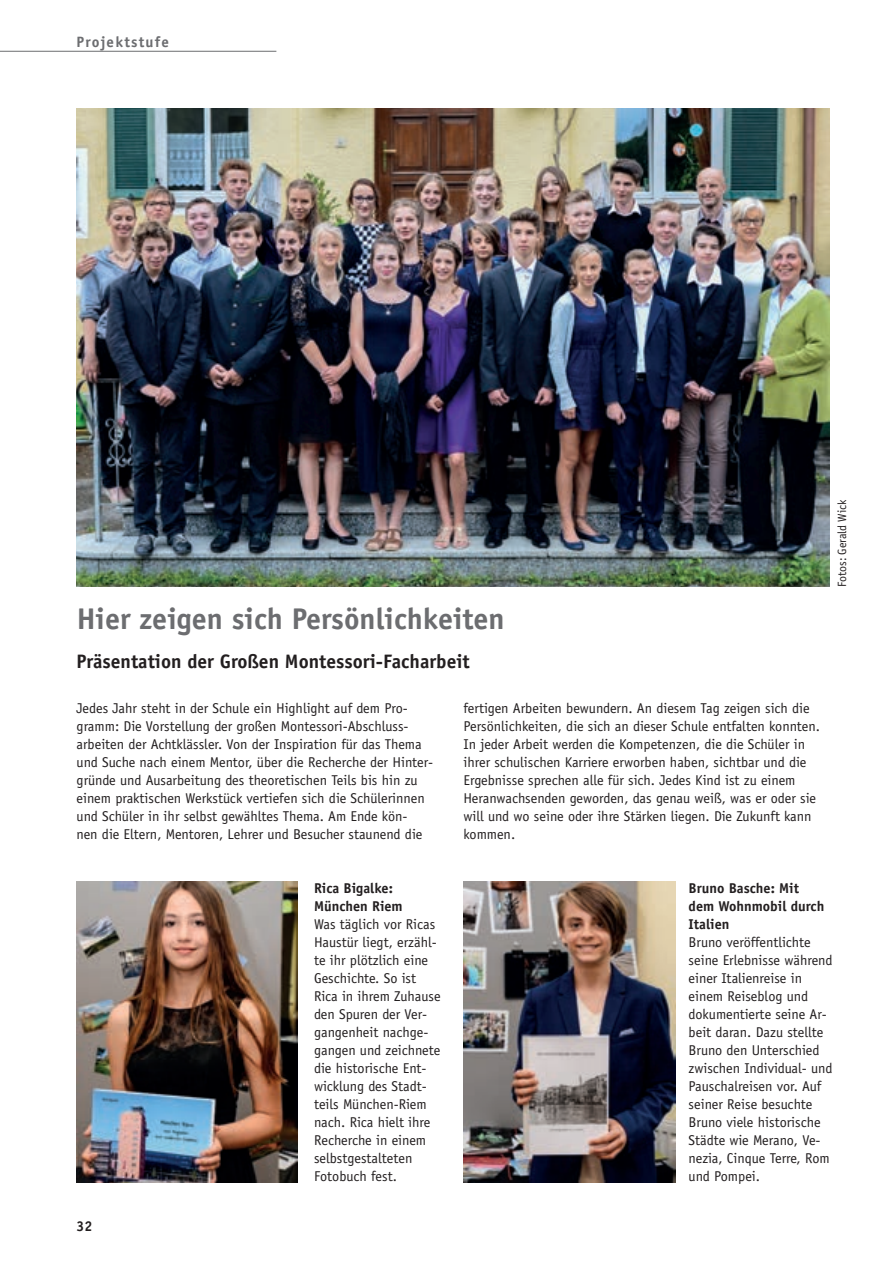
<style>
.page{position:relative;width:893px;height:1263px;background:#fff}
.page>*{position:absolute;margin:0;border:0;box-sizing:border-box;transform-origin:0 0}
.t1{font:700 30px "Officina Sans Std";color:#6c6d70}
.t2{font:700 19.5px "Officina Sans Std";color:#231f20}
.t3{font:700 15px "Officina Sans Std";letter-spacing:.08em;color:#6c6d70}
.t4{font:14.25px/18px "Officina Sans Std";color:#231f20}
.t5{font:700 14.25px/18px "Officina Sans Std";color:#231f20}
.t6{font:12px "Officina Sans Std";letter-spacing:-.01em;color:#231f20}
</style>
<div class="page">
<hr style="left:0;top:51px;width:276px;height:1px;background:#6c6d70">
<img style="left:76px;top:108px;width:753px;height:479px">
<img style="left:77px;top:882px;width:220px;height:300px">
<img style="left:463px;top:882px;width:213px;height:300px">
<p class="t3" style="left:77px;top:32px;width:94px">Projektstufe</p>
<h1 class="t1" style="left:77px;top:600px;width:429px">Hier zeigen sich Persönlichkeiten</h1>
<h2 class="t2" style="left:77px;top:649px;width:395px">Präsentation der Großen Montessori-Facharbeit</h2>
<p class="t4" style="left:77px;top:699px;width:358px">Jedes Jahr steht in der Schule ein Highlight auf dem Pro&shy;gramm: Die Vorstellung der großen Montessori-Abschluss&shy;arbeiten der Achtklässler. Von der Inspiration für das Thema und Suche nach einem Mentor, über die Recherche der Hinter&shy;gründe und Ausarbeitung des theoretischen Teils bis hin zu einem praktischen Werkstück vertiefen sich die Schülerinnen und Schüler in ihr selbst gewähltes Thema. Am Ende kön-<br>nen die Eltern, Mentoren, Lehrer und Besucher staunend die</p>
<p class="t4" style="left:463px;top:699px;width:358px">fertigen Arbeiten bewundern. An diesem Tag zeigen sich die Persönlichkeiten, die sich an dieser Schule entfalten konnten.<br>In jeder Arbeit werden die Kompetenzen, die die Schüler in ihrer schulischen Karriere erworben haben, sichtbar und die Ergebnisse sprechen alle für sich. Jedes Kind ist zu einem Heranwachsenden geworden, das genau weiß, was er oder sie will und wo seine oder ihre Stärken liegen. Die Zukunft kann kommen.</p>
<p class="t6" style="left:835px;top:587px;width:88px;rotate:-90deg">Fotos: Gerald Wick</p>
<p class="t5" style="left:77px;top:1217px;width:17px">32</p>
<p class="t5" style="left:314px;top:879px;width:90px">Rica Bigalke:<br>München Riem</p>
<p class="t4" style="left:314px;top:915px;width:128px">Was täglich vor Ricas<br>Haustür liegt, erzähl&shy;te ihr plötzlich eine<br>Geschichte. So ist<br>Rica in ihrem Zuhause den Spuren der Ver&shy;gangenheit nachge&shy;gangen und zeichnete die historische Ent&shy;wicklung des Stadt&shy;teils München-Riem nach. Rica hielt ihre<br>Recherche in einem selbstgestalteten<br>Fotobuch fest.</p>
<p class="t5" style="left:689px;top:879px;width:137px">Bruno Basche: Mit dem Wohnmobil durch<br>Italien</p>
<p class="t4" style="left:689px;top:933px;width:145px">Bruno veröffentlichte seine Erlebnisse während einer Italienreise in einem Reiseblog und dokumentierte seine Ar&shy;beit daran. Dazu stellte<br>Bruno den Unterschied zwischen Individual- und<br>Pauschalreisen vor. Auf seiner Reise besuchte<br>Bruno viele historische<br>Städte wie Merano, Ve&shy;nezia, Cinque Terre, Rom und Pompei.</p>
</div>
